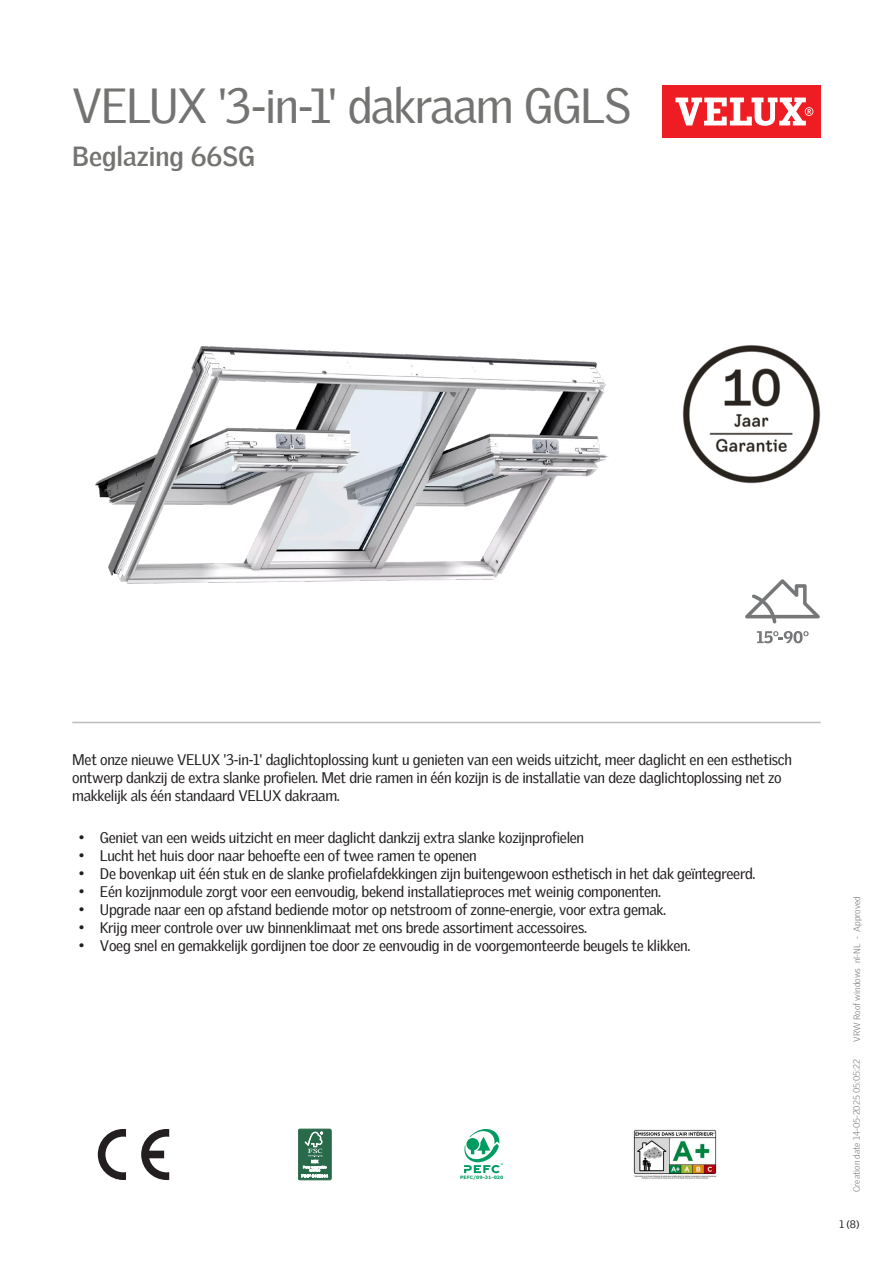
<style>
.page{position:relative;width:893px;height:1263px;background:#fff}
.page>*{position:absolute;margin:0;border:0;box-sizing:border-box;transform-origin:0 0}
.Headline{font:48px "Velux Gothic";letter-spacing:-.03em;color:#737371}
.t1{font:700 27px "Velux Gothic";color:#737371}
.Body_Regular{font:15px/18px "Velux Gothic";letter-spacing:-.02em;color:#231f20}
.t2{font:10.5px "Velux Gothic";color:#231f20}
.t3{font:300 9px "Velux Gothic";color:#7c7e81}
.t4{font:700 4.65px "Verdana";color:#009b61}
</style>
<div class="page">
<div style="left:662px;top:85px;width:159px;height:53px;background:#ee1d23"></div>
<svg style="left:675px;top:98px;width:138px;height:28px"></svg>
<hr style="left:72px;top:722px;width:749px;height:1px;background:#bcbdbb">
<svg style="left:745px;top:579px;width:75px;height:44px"></svg>
<svg style="left:757px;top:631px;width:52px;height:12px"></svg>
<svg style="left:141px;top:1129px;width:28px;height:51px"></svg>
<svg style="left:98px;top:1129px;width:28px;height:51px"></svg>
<svg style="left:298px;top:1129px;width:33px;height:51px"></svg>
<div style="left:298px;top:1129px;width:33px;height:51px;border:1px solid #286a4a;border-radius:2px"></div>
<svg style="left:302px;top:1132px;width:26px;height:45px"></svg>
<svg style="left:464px;top:1129px;width:39px;height:44px"></svg>
<img style="left:633px;top:1129px;width:84px;height:50px">
<img style="left:682px;top:345px;width:139px;height:139px">
<img style="left:95px;top:346px;width:514px;height:238px">
<p class="Headline" style="left:72px;top:69px;width:561px">VELUX '3-in-1' dakraam GGLS</p>
<p class="t1" style="left:72px;top:136px;width:184px">Beglazing 66SG</p>
<p class="Body_Regular" style="left:72px;top:749px;width:721px">Met onze nieuwe VELUX '3-in-1' daglichtoplossing kunt u genieten van een weids uitzicht, meer daglicht en een esthetisch ontwerp dankzij de extra slanke profielen. Met drie ramen in één kozijn is de installatie van deze daglichtoplossing net zo makkelijk als één standaard VELUX dakraam.</p>
<p class="Body_Regular" style="left:79px;top:828px;width:507px">• Geniet van een weids uitzicht en meer daglicht dankzij extra slanke kozijnprofielen</p>
<p class="Body_Regular" style="left:79px;top:846px;width:400px">• Lucht het huis door naar behoefte een of twee ramen te openen</p>
<p class="Body_Regular" style="left:79px;top:864px;width:678px">• De bovenkap uit één stuk en de slanke profielafdekkingen zijn buitengewoon esthetisch in het dak geïntegreerd.</p>
<p class="Body_Regular" style="left:79px;top:882px;width:584px">• Eén kozijnmodule zorgt voor een eenvoudig, bekend installatieproces met weinig componenten.</p>
<p class="Body_Regular" style="left:79px;top:900px;width:589px">• Upgrade naar een op afstand bediende motor op netstroom of zonne-energie, voor extra gemak.</p>
<p class="Body_Regular" style="left:79px;top:918px;width:510px">• Krijg meer controle over uw binnenklimaat met ons brede assortiment accessoires.</p>
<p class="Body_Regular" style="left:79px;top:936px;width:613px">• Voeg snel en gemakkelijk gordijnen toe door ze eenvoudig in de voorgemonteerde beugels te klikken.</p>
<p class="t4" style="left:460px;top:1174px;width:45px">PEFC/09-31-020</p>
<p class="t3" style="left:850px;top:1042px;width:147px;rotate:-90deg">VRW Roof windows nl-NL - Approved</p>
<p class="t3" style="left:850px;top:1192px;width:134px;rotate:-90deg">Creation date 14-05-2025 05:05:22</p>
<p class="t2" style="left:839px;top:1216px;width:22px">1 (8)</p>
</div>
